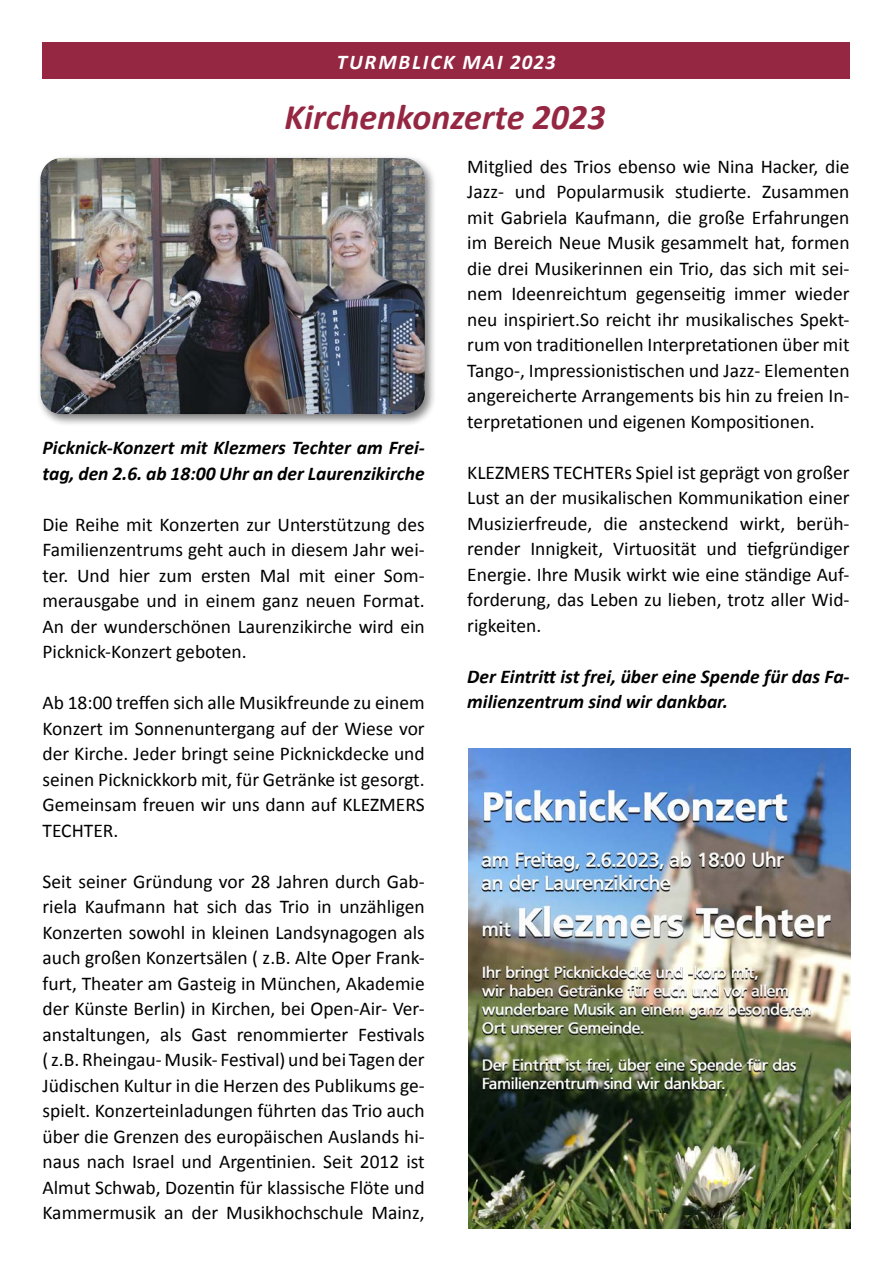
<style>
.page{position:relative;width:893px;height:1263px;background:#fff}
.page>*{position:absolute;margin:0;border:0;box-sizing:border-box;transform-origin:0 0}
.t1{font:italic 700 36px "Calibri";color:#952742}
.t2{font:italic 700 21px "Calibri";letter-spacing:.09em;color:#fff}
.t3{font:19.5px/25.5px "Calibri";color:#000;text-align:justify}
.t4{font:italic 700 19.5px/25.5px "Calibri";color:#000}
</style>
<div class="page">
<div style="left:42px;top:43px;width:808px;height:36px;background:#952742"></div>
<img style="left:468px;top:748px;width:382px;height:481px">
<div style="left:37px;top:154px;width:400px;height:273px;background:#000;opacity:.5"></div>
<img style="left:41px;top:158px;width:384px;height:256px">
<p class="t2" style="left:337px;top:49px;width:220px">TURMBLICK MAI 2023</p>
<h1 class="t1" style="left:284px;top:95px;width:323px">Kirchenkonzerte 2023</h1>
<p class="t4" style="left:43px;top:434px;width:384px">Picknick-Konzert mit Klezmers Techter am Frei&shy;tag, den 2.6. ab 18:00 Uhr an der Laurenzikirche</p>
<p class="t3" style="left:43px;top:511px;width:384px">Die Reihe mit Konzerten zur Unterstützung des Familienzentrums geht auch in diesem Jahr wei&shy;ter. Und hier zum ersten Mal mit einer Som&shy;merausgabe und in einem ganz neuen Format.<br>An der wunderschönen Laurenzikirche wird ein Picknick-Konzert geboten.</p>
<p class="t3" style="left:43px;top:689px;width:384px">Ab 18:00 treffen sich alle Musikfreunde zu einem Konzert im Sonnenuntergang auf der Wiese vor der Kirche. Jeder bringt seine Picknickdecke und seinen Picknickkorb mit, für Getränke ist gesorgt.<br>Gemeinsam freuen wir uns dann auf KLEZMERS TECHTER.</p>
<p class="t3" style="left:43px;top:868px;width:384px">Seit seiner Gründung vor 28 Jahren durch Gab&shy;riela Kaufmann hat sich das Trio in unzähligen Konzerten sowohl in kleinen Landsynagogen als auch großen Konzertsälen ( z.B. Alte Oper Frank&shy;furt, Theater am Gasteig in München, Akademie der Künste Berlin) in Kirchen, bei Open-Air- Ver&shy;anstaltungen, als Gast renommierter Festivals ( z.B. Rheingau- Musik- Festival) und bei Tagen der Jüdischen Kultur in die Herzen des Publikums ge&shy;spielt. Konzerteinladungen führten das Trio auch über die Grenzen des europäischen Auslands hi&shy;naus nach Israel und Argentinien. Seit 2012 ist Almut Schwab, Dozentin für klassische Flöte und Kammermusik an der Musikhochschule Mainz,</p>
<p class="t3" style="left:467px;top:153px;width:384px">Mitglied des Trios ebenso wie Nina Hacker, die Jazz- und Popularmusik studierte. Zusammen mit Gabriela Kaufmann, die große Erfahrungen im Bereich Neue Musik gesammelt hat, formen die drei Musikerinnen ein Trio, das sich mit sei&shy;nem Ideenreichtum gegenseitig immer wieder neu inspiriert.So reicht ihr musikalisches Spekt&shy;rum von traditionellen Interpretationen über mit Tango-, Impressionistischen und Jazz- Elementen angereicherte Arrangements bis hin zu freien In&shy;terpretationen und eigenen Kompositionen.</p>
<p class="t3" style="left:467px;top:459px;width:384px">KLEZMERS TECHTERs Spiel ist geprägt von großer Lust an der musikalischen Kommunikation einer Musizierfreude, die ansteckend wirkt, berüh&shy;render Innigkeit, Virtuosität und tiefgründiger Energie. Ihre Musik wirkt wie eine ständige Auf&shy;forderung, das Leben zu lieben, trotz aller Wid&shy;rigkeiten.</p>
<p class="t4" style="left:467px;top:663px;width:384px">Der Eintritt ist frei, über eine Spende für das Fa&shy;milienzentrum sind wir dankbar.</p>
</div>
